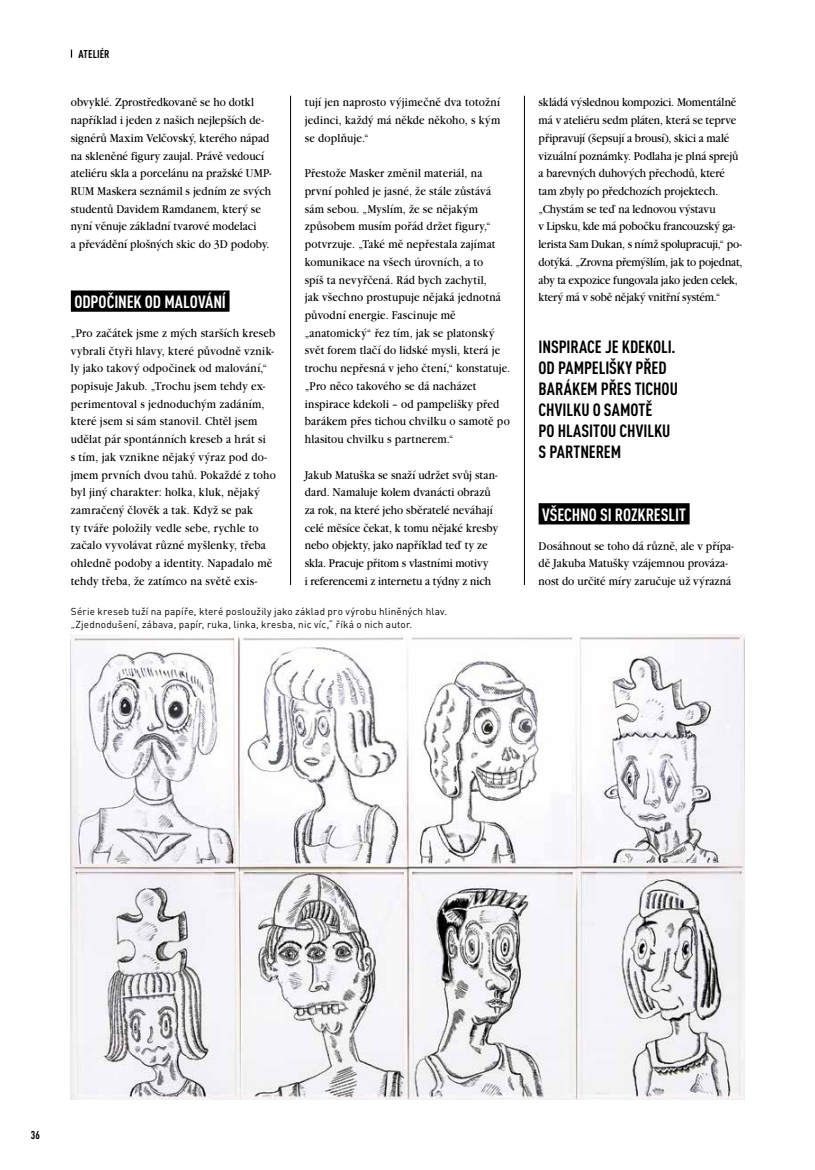
<style>
.page{position:relative;width:815px;height:1170px;background:#fff}
.page>*{position:absolute;margin:0;border:0;box-sizing:border-box;transform-origin:0 0}
.t1{font:700 condensed 17.5px/21px "DINCE";letter-spacing:-.005em;color:#000}
.t2{font:700 condensed 17.5px "DINCE";letter-spacing:-.005em;color:#fff}
.t3{font:12.5px/17.8px "Garamond CE";letter-spacing:.01em;color:#000;scale:.9 1}
.t4{font:12.5px/17.8px "Garamond CE";letter-spacing:-.01em;color:#000;scale:.9 1}
.t5{font:700 condensed 11.25px "DINCE";letter-spacing:.005em;color:#000}
.t6{font:10px/12.5px "DINCE";letter-spacing:.02em;color:#000}
</style>
<div class="page">
<div style="left:71px;top:290px;width:159px;height:22px;background:#000"></div>
<div style="left:539px;top:503px;width:151px;height:21px;background:#000"></div>
<img style="left:71px;top:634px;width:673px;height:464px">
<hr style="left:290px;top:96px;width:1px;height:489px;background:#000">
<hr style="left:524px;top:96px;width:1px;height:489px;background:#000">
<p class="t5" style="left:79px;top:47px;width:33px">ATELIÉR</p>
<p class="t3" style="left:71px;top:94px;width:225px">obvyklé. Zprostředkovaně se ho dotkl například i jeden z našich nejlepších de&shy;signérů Maxim Velčovský, kterého nápad na skleněné figury zaujal. Právě vedoucí ateliéru skla a porcelánu na pražské UMP-RUM Maskera seznámil s jedním ze svých studentů Davidem Ramdanem, který se nyní věnuje základní tvarové modelaci<br>a převádění plošných skic do 3D podoby.</p>
<h1 class="t2" style="left:74px;top:291px;width:153px">ODPOČINEK OD MALOVÁNÍ</h1>
<p class="t3" style="left:71px;top:324px;width:229px">„Pro začátek jsme z mých starších kreseb vybrali čtyři hlavy, které původně vznik&shy;ly jako takový odpočinek od malování,“ popisuje Jakub. „Trochu jsem tehdy ex&shy;perimentoval s jednoduchým zadáním, které jsem si sám stanovil. Chtěl jsem udělat pár spontánních kreseb a hrát si<br>s tím, jak vznikne nějaký výraz pod do&shy;jmem prvních dvou tahů. Pokaždé z toho byl jiný charakter: holka, kluk, nějaký zamračený člověk a tak. Když se pak<br>ty tváře položily vedle sebe, rychle to začalo vyvolávat různé myšlenky, třeba ohledně podoby a identity. Napadalo mě tehdy třeba, že zatímco na světě exis-</p>
<p class="t3" style="left:305px;top:94px;width:219px;text-align:justify">tují jen naprosto výjimečně dva totožní jedinci, každý má někde někoho, s kým se doplňuje.“</p>
<p class="t3" style="left:305px;top:165px;width:230px">Přestože Masker změnil materiál, na první pohled je jasné, že stále zůstává sám sebou. „Myslím, že se nějakým způsobem musím pořád držet figury,“ potvrzuje. „Také mě nepřestala zajímat komunikace na všech úrovních, a to<br>spíš ta nevyřčená. Rád bych zachytil,<br>jak všechno prostupuje nějaká jednotná původní energie. Fascinuje mě „anatomický“ řez tím, jak se platonský svět forem tlačí do lidské mysli, která je trochu nepřesná v jeho čtení,“ konstatuje. „Pro něco takového se dá nacházet inspirace kdekoli – od pampelišky před barákem přes tichou chvilku o samotě po hlasitou chvilku s partnerem.“</p>
<p class="t3" style="left:305px;top:466px;width:216px">Jakub Matuška se snaží udržet svůj stan&shy;dard. Namaluje kolem dvanácti obrazů za rok, na které jeho sběratelé neváhají celé měsíce čekat, k tomu nějaké kresby nebo objekty, jako například teď ty ze skla. Pracuje přitom s vlastními motivy<br>i referencemi z internetu a týdny z nich</p>
<p class="t6" style="left:71px;top:605px;width:378px">Série kreseb tuží na papíře, které posloužily jako základ pro výrobu hliněných hlav. „Zjednodušení, zábava, papír, ruka, linka, kresba, nic víc,“ říká o nich autor.</p>
<p class="t4" style="left:539px;top:94px;width:228px">skládá výslednou kompozici. Momentálně má v ateliéru sedm pláten, která se teprve připravují (šepsují a brousí), skici a malé vizuální poznámky. Podlaha je plná sprejů a barevných duhových přechodů, které tam zbyly po předchozích projektech. „Chystám se teď na lednovou výstavu<br>v Lipsku, kde má pobočku francouzský ga&shy;lerista Sam Dukan, s nímž spolupracuji,“ po&shy;dotýká. „Zrovna přemýšlím, jak to pojednat, aby ta expozice fungovala jako jeden celek, který má v sobě nějaký vnitřní systém.“</p>
<h1 class="t1" style="left:539px;top:335px;width:141px">INSPIRACE JE KDEKOLI.<br>OD PAMPELIŠKY PŘED<br>BARÁKEM PŘES TICHOU<br>CHVILKU O SAMOTĚ<br>PO HLASITOU CHVILKU<br>S PARTNEREM</h1>
<h1 class="t2" style="left:542px;top:504px;width:145px">VŠECHNO SI ROZKRESLIT</h1>
<p class="t3" style="left:539px;top:537px;width:218px">Dosáhnout se toho dá různě, ale v přípa&shy;dě Jakuba Matušky vzájemnou prováza&shy;nost do určité míry zaručuje už výrazná</p>
<p class="t5" style="left:31px;top:1127px;width:11px">36</p>
</div>
